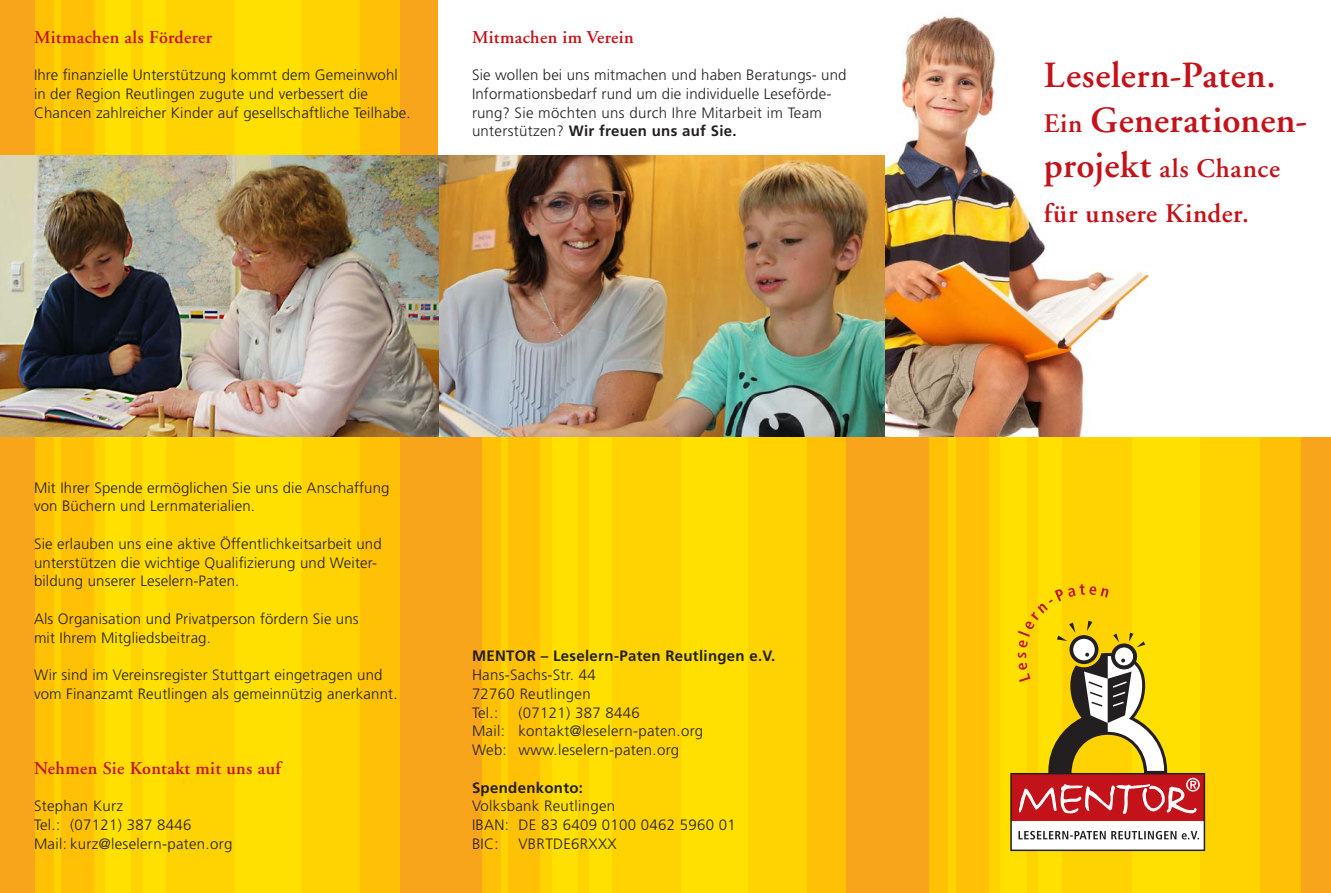
<style>
.page{position:relative;width:1331px;height:893px;background:#fff}
.page>*{position:absolute;margin:0;border:0;box-sizing:border-box;transform-origin:0 0}
.t1{font:600 36.9px/45px "Adobe Garamond";letter-spacing:.01em;color:#c4121a}
.t2{font:600 26.85px/45px "Adobe Garamond";letter-spacing:.025em;color:#c4121a}
.t3{font:600 18px "Adobe Garamond";letter-spacing:.02em;color:#c4121a}
.t4{font:300 15px/18.8px "Frutiger LT Std";letter-spacing:.01em;color:#231f20}
.t5{font:700 15px "Frutiger LT Std";letter-spacing:.02em;color:#231f20}
.s1{font-weight:700}
.s2{font-size:26.85px}
.s3{font-size:36.9px}
</style>
<div class="page">
<div style="left:438px;top:418px;width:446px;height:475px;background:#f9a51b"></div>
<div style="left:507px;top:436px;width:34px;height:457px;background:#ffc005"></div>
<div style="left:541px;top:418px;width:305px;height:475px;background:linear-gradient(to right,#ffdf00,#fecb03)"></div>
<svg style="left:482px;top:436px;width:25px;height:457px;background:#fec404"></svg>
<div style="left:884px;top:425px;width:447px;height:468px;background:#f9a51b"></div>
<div style="left:948px;top:425px;width:79px;height:468px;background:#ffc005"></div>
<div style="left:989px;top:425px;width:311px;height:468px;background:linear-gradient(to right,#ffdf00,#ffcc03)"></div>
<div style="left:929px;top:425px;width:26px;height:468px;background:linear-gradient(to right,#ffb906,#ffcf02)"></div>
<div style="left:0;top:0;width:438px;height:893px;background:#f9a51b"></div>
<div style="left:54px;top:0;width:77px;height:893px;background:#ffc005"></div>
<div style="left:94px;top:0;width:306px;height:893px;background:linear-gradient(to right,#ffdf00,#ffcb03)"></div>
<div style="left:35px;top:0;width:26px;height:893px;background:linear-gradient(to right,#ffb907,#ffce02)"></div>
<div style="left:884px;top:0;width:447px;height:436px;background:#fff"></div>
<img style="left:884px;top:16px;width:265px;height:420px">
<img style="left:0;top:155px;width:884px;height:281px">
<div style="left:1011px;top:774px;width:193px;height:76px;background:#fff"></div>
<div style="left:1011px;top:774px;width:193px;height:47px;background:#c4121a"></div>
<div style="left:1010px;top:773px;width:195px;height:78px;border:2px solid #231f20"></div>
<svg style="left:1018px;top:831px;width:181px;height:8px"></svg>
<svg style="left:1018px;top:584px;width:182px;height:230px;background:#dbab26"></svg>
<p class="t3" style="left:34px;top:27px;width:180px">Mitmachen als Förderer</p>
<p class="t4" style="left:34px;top:66px;width:378px">Ihre finanzielle Unterstützung kommt dem Gemeinwohl in der Region Reutlingen zugute und verbessert die<br>Chancen zahlreicher Kinder auf gesellschaftliche Teilhabe.</p>
<p class="t3" style="left:472px;top:27px;width:163px">Mitmachen im Verein</p>
<p class="t4" style="left:472px;top:66px;width:376px">Sie wollen bei uns mitmachen und haben Beratungs- und Informationsbedarf rund um die individuelle Leseförde&shy;rung? Sie möchten uns durch Ihre Mitarbeit im Team unterstützen? <span class="s1">Wir freuen uns auf Sie.</span></p>
<p class="t4" style="left:34px;top:478px;width:357px">Mit Ihrer Spende ermöglichen Sie uns die Anschaffung von Büchern und Lernmaterialien.</p>
<p class="t4" style="left:34px;top:534px;width:349px">Sie erlauben uns eine aktive Öffentlichkeitsarbeit und unterstützen die wichtige Qualifizierung und Weiter&shy;bildung unserer Leselern-Paten.</p>
<p class="t4" style="left:34px;top:609px;width:326px">Als Organisation und Privatperson fördern Sie uns mit Ihrem Mitgliedsbeitrag.</p>
<p class="t4" style="left:34px;top:666px;width:365px">Wir sind im Vereinsregister Stuttgart eingetragen und vom Finanzamt Reutlingen als gemeinnützig anerkannt.</p>
<p class="t3" style="left:34px;top:758px;width:248px">Nehmen Sie Kontakt mit uns auf</p>
<p class="t4" style="left:34px;top:797px;width:200px">Stephan Kurz<br>Tel.: (07121) 387 8446<br>Mail: kurz@leselern-paten.org</p>
<p class="t5" style="left:472px;top:647px;width:305px">MENTOR – Leselern-Paten Reutlingen e.V.</p>
<p class="t4" style="left:472px;top:666px;width:125px">Hans-Sachs-Str. 44<br>72760 Reutlingen<br>Tel.:</p>
<p class="t4" style="left:472px;top:703px;width:233px;text-indent:46px">(07121) 387 8446<br>Mail: kontakt@leselern-paten.org<br>Web: www.leselern-paten.org</p>
<p class="t5" style="left:472px;top:778px;width:113px">Spendenkonto:</p>
<p class="t4" style="left:472px;top:797px;width:265px">Volksbank Reutlingen<br>IBAN: DE 83 6409 0100 0462 5960 01<br>BIC:</p>
<p class="t4" style="left:518px;top:834px;width:100px">VBRTDE6RXXX</p>
<h1 class="t1" style="left:1044px;top:54px;width:265px">Leselern-Paten.<br><span class="s2">Ein</span> Generationen-</h1>
<h2 class="t2" style="left:1044px;top:147px;width:237px"><span class="s3">projekt</span> als Chance für unsere Kinder.</h2>
</div>
